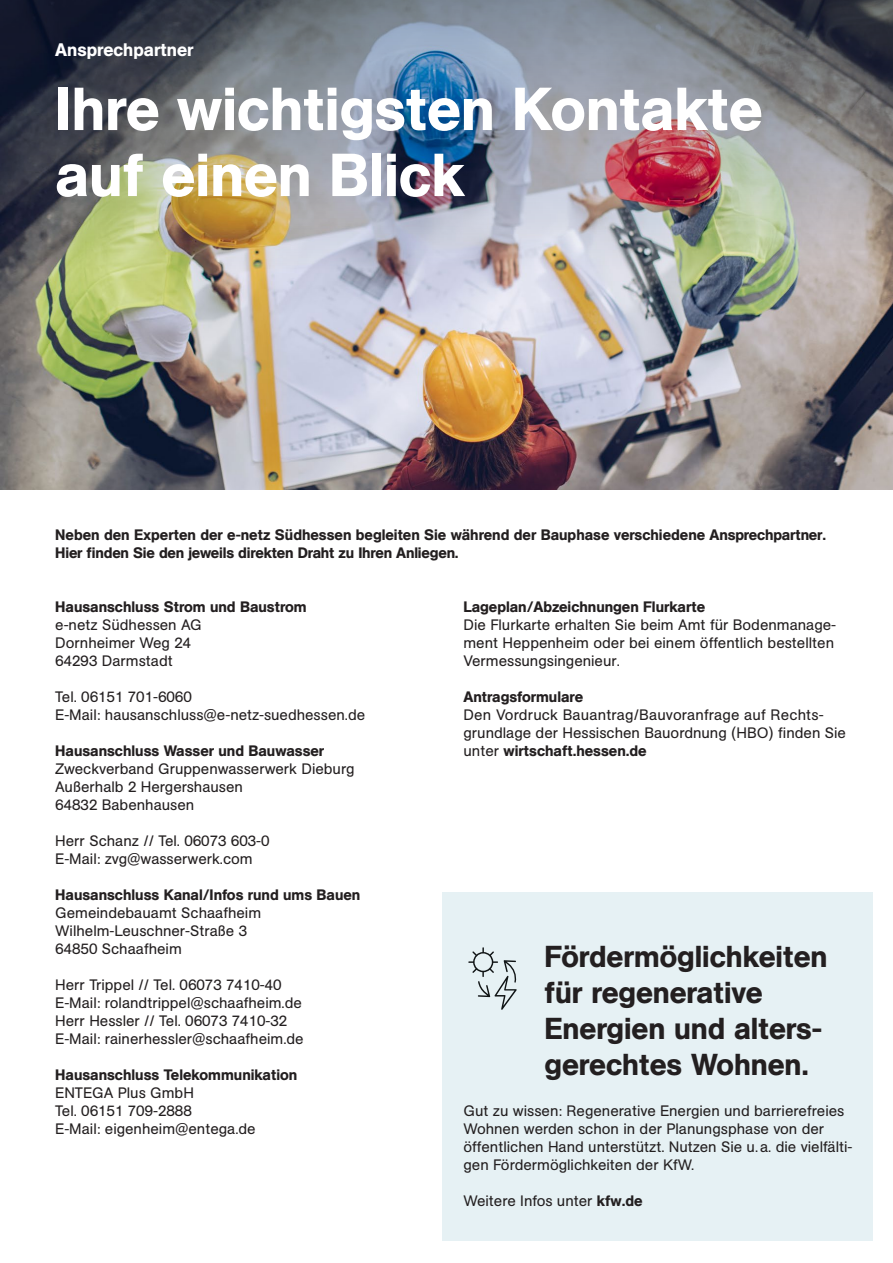
<style>
.page{position:relative;width:893px;height:1263px;background:#fff}
.page>*{position:absolute;margin:0;border:0;box-sizing:border-box;transform-origin:0 0}
.t1{font:500 60px/66px "AG Book Pro";color:#fff}
.t2{font:500 30px/36px "AG Book Pro";color:#231f20}
.t3{font:500 18px "AG Book Pro";color:#fff}
.t4{font:15px/18px "AG Book Pro";color:#231f20}
.t5{font:500 15px/18px "AG Book Pro";color:#231f20}
.s1{font-weight:500}
</style>
<div class="page">
<img style="left:0;top:269px;width:893px;height:220px">
<img style="left:0;top:0;width:893px;height:269px">
<div style="left:442px;top:892px;width:430px;height:349px;background:#e6f1f4"></div>
<svg style="left:468px;top:947px;width:49px;height:63px"></svg>
<p class="t3" style="left:55px;top:38px;width:140px">Ansprechpartner</p>
<p class="t1" style="left:55px;top:75px;width:709px">Ihre wichtigsten Kontakte auf einen Blick</p>
<p class="t5" style="left:55px;top:526px;width:772px">Neben den Experten der e-netz Südhessen begleiten Sie während der Bauphase verschiedene Ansprechpartner.<br>Hier finden Sie den jeweils direkten Draht zu Ihren Anliegen.</p>
<p class="t5" style="left:55px;top:598px;width:253px">Hausanschluss Strom und Baustrom</p>
<p class="t4" style="left:55px;top:616px;width:148px">e-netz Südhessen AG</p>
<p class="t4" style="left:55px;top:634px;width:137px">Dornheimer Weg 24</p>
<p class="t4" style="left:55px;top:652px;width:119px">64293 Darmstadt</p>
<p class="t4" style="left:55px;top:688px;width:138px">Tel. 06151 701-6060</p>
<p class="t4" style="left:55px;top:706px;width:311px">E-Mail: hausanschluss@e-netz-suedhessen.de</p>
<p class="t5" style="left:55px;top:742px;width:270px">Hausanschluss Wasser und Bauwasser</p>
<p class="t4" style="left:55px;top:760px;width:301px">Zweckverband Gruppenwasserwerk Dieburg</p>
<p class="t4" style="left:55px;top:778px;width:189px">Außerhalb 2 Hergershausen</p>
<p class="t4" style="left:55px;top:796px;width:140px">64832 Babenhausen</p>
<p class="t4" style="left:55px;top:832px;width:216px">Herr Schanz // Tel. 06073 603-0</p>
<p class="t4" style="left:55px;top:850px;width:199px">E-Mail: zvg@wasserwerk.com</p>
<p class="t5" style="left:55px;top:886px;width:307px">Hausanschluss Kanal/Infos rund ums Bauen</p>
<p class="t4" style="left:55px;top:904px;width:207px">Gemeindebauamt Schaafheim</p>
<p class="t4" style="left:55px;top:922px;width:193px">Wilhelm-Leuschner-Straße 3</p>
<p class="t4" style="left:55px;top:940px;width:128px">64850 Schaafheim</p>
<p class="t4" style="left:55px;top:976px;width:228px">Herr Trippel // Tel. 06073 7410-40</p>
<p class="t4" style="left:55px;top:994px;width:248px">E-Mail: rolandtrippel@schaafheim.de</p>
<p class="t4" style="left:55px;top:1012px;width:234px">Herr Hessler // Tel. 06073 7410-32</p>
<p class="t4" style="left:55px;top:1030px;width:250px">E-Mail: rainerhessler@schaafheim.de</p>
<p class="t5" style="left:55px;top:1066px;width:244px">Hausanschluss Telekommunikation</p>
<p class="t4" style="left:55px;top:1084px;width:140px">ENTEGA Plus GmbH</p>
<p class="t4" style="left:55px;top:1102px;width:138px">Tel. 06151 709-2888</p>
<p class="t4" style="left:55px;top:1120px;width:202px">E-Mail: eigenheim@entega.de</p>
<p class="t5" style="left:463px;top:598px;width:243px">Lageplan/Abzeichnungen Flurkarte</p>
<p class="t4" style="left:463px;top:616px;width:374px">Die Flurkarte erhalten Sie beim Amt für Bodenmanage-</p>
<p class="t4" style="left:463px;top:634px;width:372px">ment Heppenheim oder bei einem öffentlich bestellten</p>
<p class="t4" style="left:463px;top:652px;width:158px">Vermessungsingenieur.</p>
<p class="t5" style="left:463px;top:688px;width:121px">Antragsformulare</p>
<p class="t4" style="left:463px;top:706px;width:384px">Den Vordruck Bauantrag/Bauvoranfrage auf Rechts&shy;grundlage der Hessischen Bauordnung (HBO) finden Sie unter <span class="s1">wirtschaft.hessen.de</span></p>
<p class="t2" style="left:544px;top:937px;width:284px">Fördermöglichkeiten für regenerative</p>
<p class="t2" style="left:544px;top:1009px;width:279px">Energien und alters&shy;gerechtes Wohnen.</p>
<p class="t4" style="left:463px;top:1102px;width:390px">Gut zu wissen: Regenerative Energien und barrierefreies Wohnen werden schon in der Planungsphase von der öffentlichen Hand unterstützt. Nutzen Sie u.a. die vielfälti&shy;gen Fördermöglichkeiten der KfW.</p>
<p class="t4" style="left:463px;top:1192px;width:181px">Weitere Infos unter <span class="s1">kfw.de</span></p>
</div>
